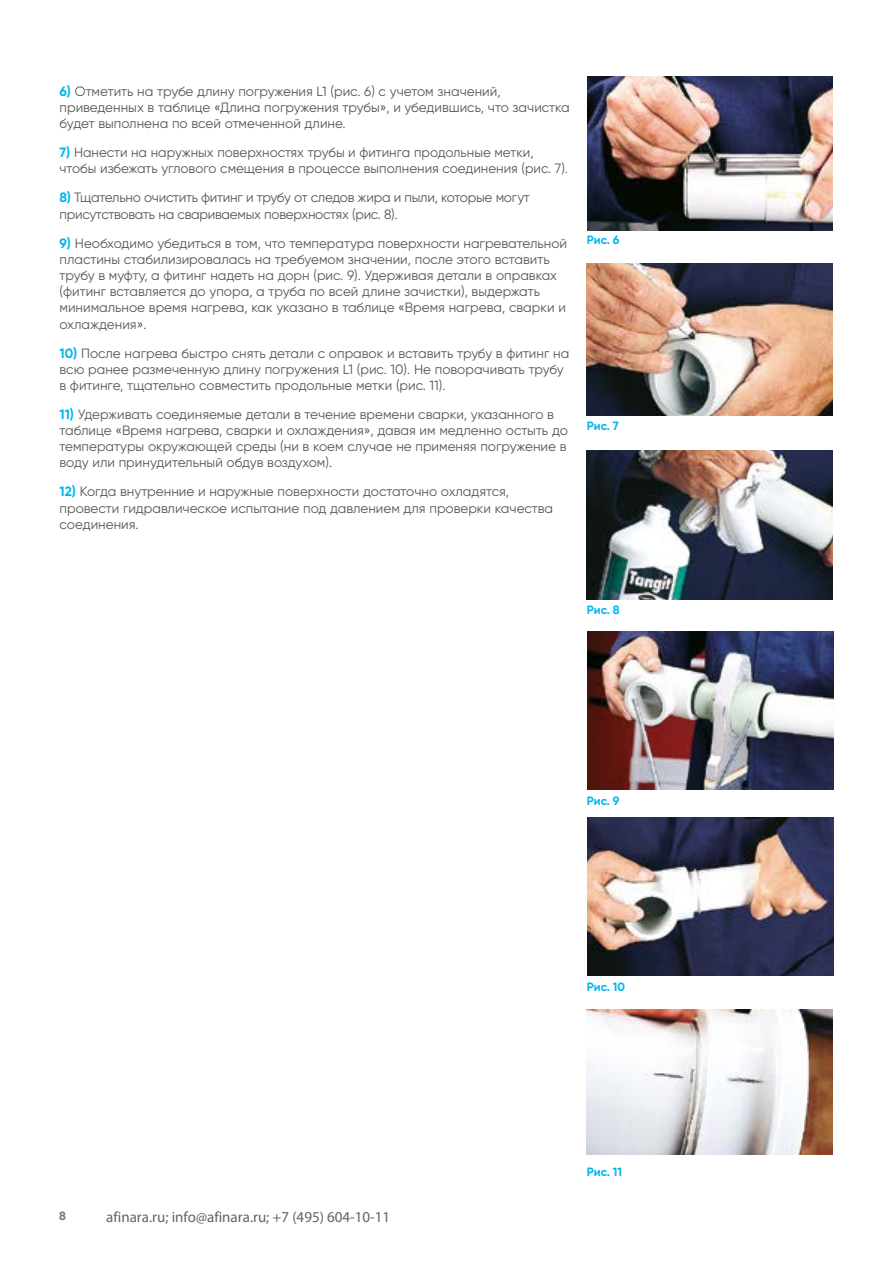
<style>
.page{position:relative;width:893px;height:1263px;background:#fff}
.page>*{position:absolute;margin:0;border:0;box-sizing:border-box;transform-origin:0 0}
.t1{font:15px "Myriad Pro";color:#666161}
.t2{font:13.5px/16.2px "Gilroy";color:#575756}
.t3{font:13.5px/16.2px "Gilroy";letter-spacing:-.02em;color:#575756}
.t4{font:700 12px "Gilroy";color:#00b6ed}
.t5{font:700 12px "Gilroy";color:#7a7674}
.s1{font-weight:700;color:#00b6ed}
</style>
<div class="page">
<img style="left:587px;top:77px;width:245px;height:153px">
<img style="left:587px;top:263px;width:246px;height:152px">
<img style="left:587px;top:450px;width:245px;height:150px">
<img style="left:588px;top:632px;width:245px;height:157px">
<img style="left:587px;top:818px;width:246px;height:157px">
<img style="left:587px;top:1010px;width:246px;height:144px">
<p class="t2" style="left:60px;top:83px;width:512px"><span class="s1">6)</span> Отметить на трубе длину погружения L1 (рис. 6) с учетом значений, приведенных в таблице «Длина погружения трубы», и убедившись, что зачистка будет выполнена по всей отмеченной длине.</p>
<p class="t2" style="left:60px;top:144px;width:510px"><span class="s1">7)</span> Нанести на наружных поверхностях трубы и фитинга продольные метки, чтобы избежать углового смещения в процессе выполнения соединения (рис. 7).</p>
<p class="t3" style="left:60px;top:189px;width:472px"><span class="s1">8)</span> Тщательно очистить фитинг и трубу от следов жира и пыли, которые могут присутствовать на свариваемых поверхностях (рис. 8).</p>
<p class="t2" style="left:60px;top:235px;width:509px"><span class="s1">9)</span> Необходимо убедиться в том, что температура поверхности нагревательной пластины стабилизировалась на требуемом значении, после этого вставить трубу в муфту, а фитинг надеть на дорн (рис. 9). Удерживая детали в оправках (фитинг вставляется до упора, а труба по всей длине зачистки), выдержать минимальное время нагрева, как указано в таблице «Время нагрева, сварки и охлаждения».</p>
<p class="t2" style="left:60px;top:345px;width:511px"><span class="s1">10)</span> После нагрева быстро снять детали с оправок и вставить трубу в фитинг на всю ранее размеченную длину погружения L1 (рис. 10). Не поворачивать трубу в фитинге, тщательно совместить продольные метки (рис. 11).</p>
<p class="t2" style="left:60px;top:406px;width:510px"><span class="s1">11)</span> Удерживать соединяемые детали в течение времени сварки, указанного в таблице «Время нагрева, сварки и охлаждения», давая им медленно остыть до температуры окружающей среды (ни в коем случае не применяя погружение в воду или принудительный обдув воздухом).</p>
<p class="t2" style="left:60px;top:483px;width:495px"><span class="s1">12)</span> Когда внутренние и наружные поверхности достаточно охладятся, провести гидравлическое испытание под давлением для проверки качества соединения.</p>
<p class="t4" style="left:587px;top:232px;width:34px">Рис. 6</p>
<p class="t4" style="left:587px;top:418px;width:34px">Рис. 7</p>
<p class="t4" style="left:587px;top:602px;width:34px">Рис. 8</p>
<p class="t5" style="left:59px;top:1208px;width:8px">8</p>
<p class="t1" style="left:106px;top:1207px;width:285px">afinara.ru; info@afinara.ru; +7 (495) 604-10-11</p>
<p class="t4" style="left:587px;top:793px;width:34px">Рис. 9</p>
<p class="t4" style="left:587px;top:979px;width:40px">Рис. 10</p>
<p class="t4" style="left:587px;top:1164px;width:37px">Рис. 11</p>
</div>
